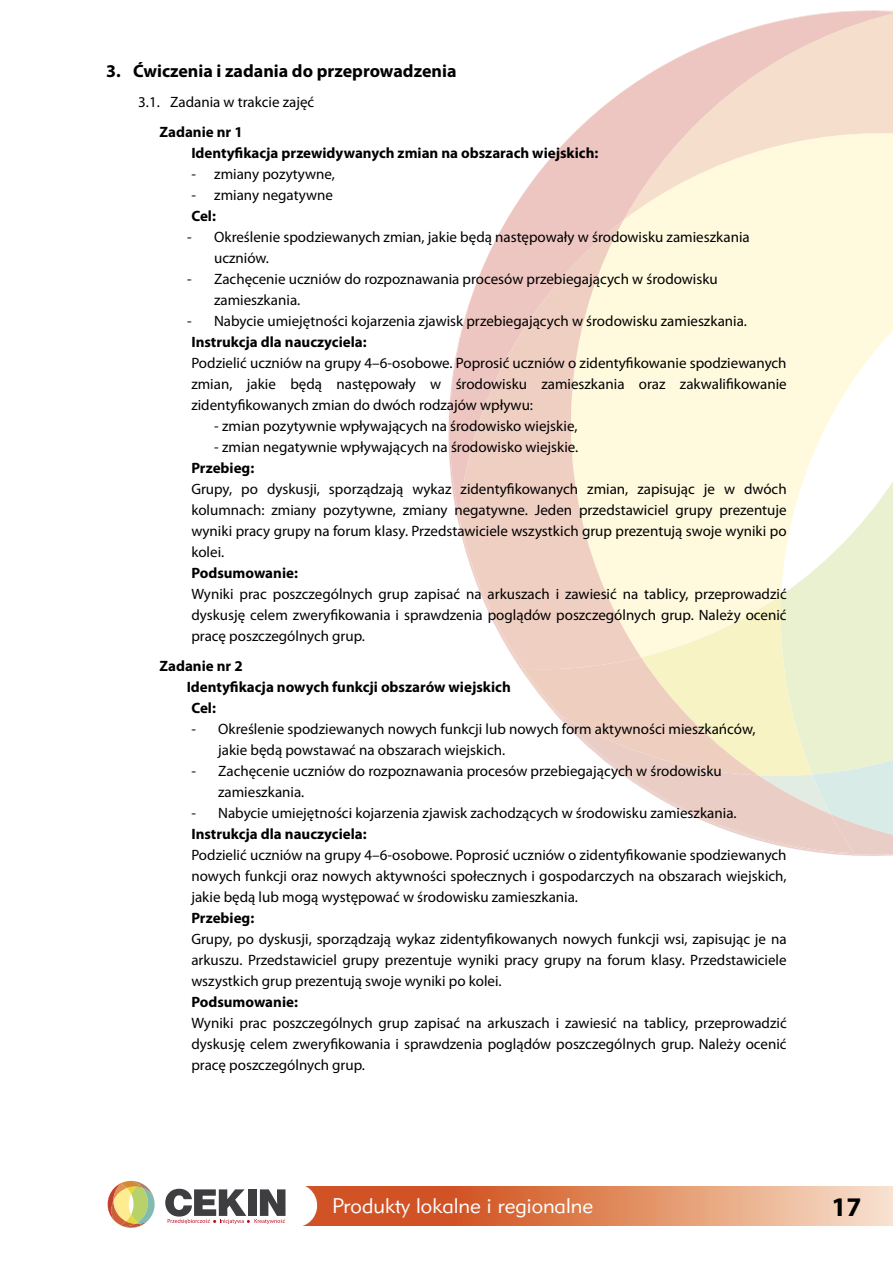
<style>
.page{position:relative;width:893px;height:1263px;background:#fff}
.page>*{position:absolute;margin:0;border:0;box-sizing:border-box;transform-origin:0 0}
.t1{font:700 27px "Myriad Pro";color:#000}
.t2{font:21px "Geometr 415 Lt PL Light A";color:#fff}
.level_1{font:700 18px "Myriad Pro";color:#000}
.Normalny{font:15px/21px "Myriad Pro";color:#000;text-align:justify}
.Normalny-2{font:700 15px "Myriad Pro";color:#000}
.List_Paragraph{font:700 15px "Myriad Pro";color:#000}
.List_Paragraph-2{font:15px "Myriad Pro";color:#000}
</style>
<div class="page">
<div style="left:521px;top:670px;width:372px;height:39px;background:#e9f1d1"></div>
<svg style="left:459px;top:518px;width:434px;height:152px;background:#f5ebd5"></svg>
<svg style="left:824px;top:712px;width:69px;height:144px;background:#e2e8d9"></svg>
<svg style="left:522px;top:657px;width:332px;height:196px"></svg>
<svg style="left:457px;top:518px;width:48px;height:7px"></svg>
<svg style="left:448px;top:10px;width:445px;height:508px"></svg>
<svg style="left:889px;top:12px;width:4px;height:193px"></svg>
<svg style="left:108px;top:1181px;width:47px;height:47px"></svg>
<svg style="left:165px;top:1189px;width:120px;height:35px"></svg>
<img style="left:305px;top:1186px;width:588px;height:39px">
<p class="level_1" style="left:106px;top:59px;width:352px">3. Ćwiczenia i zadania do przeprowadzenia</p>
<p class="Normalny" style="left:138px;top:92px;width:178px">3.1. Zadania w trakcie zajęć</p>
<p class="Normalny-2" style="left:159px;top:122px;width:85px">Zadanie nr 1</p>
<p class="List_Paragraph" style="left:191px;top:143px;width:409px">Identyfikacja przewidywanych zmian na obszarach wiejskich:</p>
<p class="List_Paragraph-2" style="left:191px;top:165px;width:145px">- zmiany pozytywne,</p>
<p class="List_Paragraph-2" style="left:191px;top:186px;width:143px">- zmiany negatywne</p>
<p class="Normalny-2" style="left:191px;top:206px;width:26px">Cel:</p>
<p class="Normalny" style="left:214px;top:227px;width:537px;text-indent:-27px">- Określenie spodziewanych zmian, jakie będą następowały w środowisku zamieszkania uczniów.</p>
<p class="Normalny" style="left:214px;top:269px;width:505px;text-indent:-27px">- Zachęcenie uczniów do rozpoznawania procesów przebiegających w środowisku zamieszkania.</p>
<p class="Normalny" style="left:187px;top:311px;width:561px">- Nabycie umiejętności kojarzenia zjawisk przebiegających w środowisku zamieszkania.</p>
<p class="Normalny-2" style="left:191px;top:332px;width:177px">Instrukcja dla nauczyciela:</p>
<p class="Normalny" style="left:191px;top:353px;width:597px">Podzielić uczniów na grupy 4–6-osobowe. Poprosić uczniów o zidentyfikowanie spodziewanych zmian, jakie będą następowały w środowisku zamieszkania oraz zakwalifikowanie zidentyfikowanych zmian do dwóch rodzajów wpływu:</p>
<p class="Normalny" style="left:214px;top:416px;width:365px">- zmian pozytywnie wpływających na środowisko wiejskie,</p>
<p class="Normalny" style="left:214px;top:437px;width:366px">- zmian negatywnie wpływających na środowisko wiejskie.</p>
<p class="Normalny-2" style="left:191px;top:458px;width:64px">Przebieg:</p>
<p class="Normalny" style="left:191px;top:479px;width:597px">Grupy, po dyskusji, sporządzają wykaz zidentyfikowanych zmian, zapisując je w dwóch kolumnach: zmiany pozytywne, zmiany negatywne. Jeden przedstawiciel grupy prezentuje wyniki pracy grupy na forum klasy. Przedstawiciele wszystkich grup prezentują swoje wyniki po kolei.</p>
<p class="Normalny-2" style="left:191px;top:563px;width:108px">Podsumowanie:</p>
<p class="Normalny" style="left:191px;top:584px;width:597px">Wyniki prac poszczególnych grup zapisać na arkuszach i zawiesić na tablicy, przeprowadzić dyskusję celem zweryfikowania i sprawdzenia poglądów poszczególnych grup. Należy ocenić pracę poszczególnych grup.</p>
<p class="Normalny-2" style="left:159px;top:656px;width:85px">Zadanie nr 2</p>
<p class="Normalny-2" style="left:187px;top:677px;width:326px">Identyfikacja nowych funkcji obszarów wiejskich</p>
<p class="Normalny-2" style="left:191px;top:698px;width:26px">Cel:</p>
<p class="Normalny" style="left:218px;top:719px;width:539px;text-indent:-27px">- Określenie spodziewanych nowych funkcji lub nowych form aktywności mieszkańców, jakie będą powstawać na obszarach wiejskich.</p>
<p class="Normalny" style="left:218px;top:761px;width:505px;text-indent:-27px">- Zachęcenie uczniów do rozpoznawania procesów przebiegających w środowisku zamieszkania.</p>
<p class="Normalny" style="left:191px;top:803px;width:547px">- Nabycie umiejętności kojarzenia zjawisk zachodzących w środowisku zamieszkania.</p>
<p class="Normalny-2" style="left:191px;top:824px;width:177px">Instrukcja dla nauczyciela:</p>
<p class="Normalny" style="left:191px;top:845px;width:597px">Podzielić uczniów na grupy 4–6-osobowe. Poprosić uczniów o zidentyfikowanie spodziewanych nowych funkcji oraz nowych aktywności społecznych i gospodarczych na obszarach wiejskich, jakie będą lub mogą występować w środowisku zamieszkania.</p>
<p class="Normalny-2" style="left:191px;top:908px;width:64px">Przebieg:</p>
<p class="Normalny" style="left:191px;top:929px;width:597px">Grupy, po dyskusji, sporządzają wykaz zidentyfikowanych nowych funkcji wsi, zapisując je na arkuszu. Przedstawiciel grupy prezentuje wyniki pracy grupy na forum klasy. Przedstawiciele wszystkich grup prezentują swoje wyniki po kolei.</p>
<p class="Normalny-2" style="left:191px;top:992px;width:108px">Podsumowanie:</p>
<p class="Normalny" style="left:191px;top:1013px;width:597px">Wyniki prac poszczególnych grup zapisać na arkuszach i zawiesić na tablicy, przeprowadzić dyskusję celem zweryfikowania i sprawdzenia poglądów poszczególnych grup. Należy ocenić pracę poszczególnych grup.</p>
<h2 class="t2" style="left:332px;top:1192px;width:262px">Produkty lokalne i regionalne</h2>
<h1 class="t1" style="left:831px;top:1189px;width:31px">17</h1>
</div>
